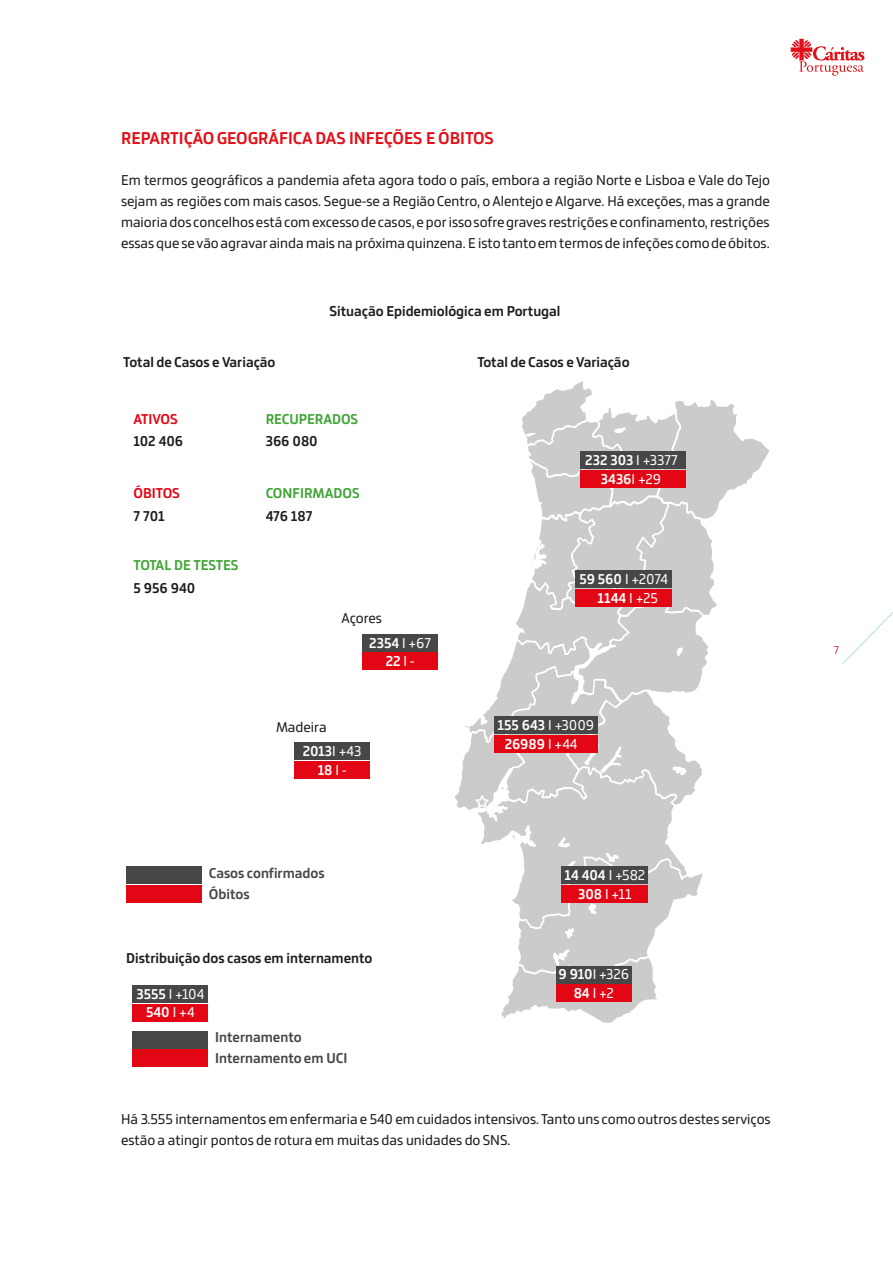
<style>
.page{position:relative;width:893px;height:1263px;background:#fff}
.page>*{position:absolute;margin:0;border:0;box-sizing:border-box;transform-origin:0 0}
.Titulos{font:700 18px "Bronkoh";color:#e30e17}
.Corpo_de_texto_2{font:15px/21px "Bronkoh";color:#1d1d1b;text-align:justify}
.Corpo_de_texto_2-2{font:700 15px "Bronkoh";color:#1d1d1b}
.Corpo_de_texto_2-3{font:700 15px "Bronkoh";color:#fff}
.Corpo_de_texto_2-4{font:700 15px "Bronkoh";color:#484747}
.Corpo_de_texto_2-5{font:15px "Bronkoh";letter-spacing:-.015em;color:#fff}
.Corpo_de_texto_2-6{font:700 15px "Bronkoh";color:#3fa535}
.Corpo_de_texto_2-7{font:700 15px "Bronkoh";letter-spacing:-.005em;color:#e30614}
.t1{font:300 12px "Bronkoh";color:#e30614}
.s1{font-weight:400}
.s2{font-weight:700}
</style>
<div class="page">
<svg style="left:842px;top:612px;width:51px;height:52px"></svg>
<svg style="left:791px;top:39px;width:73px;height:37px"></svg>
<svg style="left:455px;top:381px;width:314px;height:642px"></svg>
<div style="left:556px;top:985px;width:75px;height:17px;background:#e30614"></div>
<div style="left:556px;top:966px;width:75px;height:17px;background:#484747"></div>
<div style="left:561px;top:885px;width:87px;height:18px;background:#e30614"></div>
<div style="left:561px;top:866px;width:87px;height:18px;background:#484747"></div>
<div style="left:576px;top:589px;width:96px;height:18px;background:#e30614"></div>
<div style="left:576px;top:570px;width:96px;height:18px;background:#484747"></div>
<div style="left:580px;top:470px;width:106px;height:18px;background:#e30614"></div>
<div style="left:580px;top:452px;width:106px;height:17px;background:#484747"></div>
<div style="left:494px;top:735px;width:103px;height:17px;background:#e30614"></div>
<div style="left:494px;top:716px;width:103px;height:18px;background:#484747"></div>
<div style="left:294px;top:761px;width:76px;height:17px;background:#e30614"></div>
<div style="left:294px;top:742px;width:76px;height:18px;background:#484747"></div>
<div style="left:126px;top:885px;width:75px;height:18px;background:#e30614"></div>
<div style="left:126px;top:866px;width:75px;height:18px;background:#484747"></div>
<div style="left:362px;top:653px;width:76px;height:17px;background:#e30614"></div>
<div style="left:362px;top:634px;width:76px;height:17px;background:#484747"></div>
<div style="left:133px;top:1004px;width:75px;height:17px;background:#e30614"></div>
<div style="left:133px;top:985px;width:75px;height:17px;background:#484747"></div>
<div style="left:133px;top:1049px;width:75px;height:18px;background:#e30614"></div>
<div style="left:133px;top:1031px;width:75px;height:17px;background:#484747"></div>
<p class="Titulos" style="left:121px;top:128px;width:374px">REPARTIÇÃO GEOGRÁFICA DAS INFEÇÕES E ÓBITOS</p>
<p class="Corpo_de_texto_2" style="left:121px;top:170px;width:650px">Em termos geográficos a pandemia afeta agora todo o país, embora a região Norte e Lisboa e Vale do Tejo sejam as regiões com mais casos. Segue-se a Região Centro, o Alentejo e Algarve. Há exceções, mas a grande maioria dos concelhos está com excesso de casos, e por isso sofre graves restrições e confinamento, restrições essas que se vão agravar ainda mais na próxima quinzena. E isto tanto em termos de infeções como de óbitos.</p>
<p class="Corpo_de_texto_2-2" style="left:330px;top:302px;width:232px">Situação Epidemiológica em Portugal</p>
<p class="Corpo_de_texto_2-2" style="left:123px;top:353px;width:154px">Total de Casos e Variação</p>
<p class="Corpo_de_texto_2-2" style="left:477px;top:353px;width:154px">Total de Casos e Variação</p>
<p class="Corpo_de_texto_2-7" style="left:134px;top:410px;width:46px">ATIVOS</p>
<p class="Corpo_de_texto_2-2" style="left:134px;top:433px;width:51px">102 406</p>
<p class="Corpo_de_texto_2-7" style="left:134px;top:485px;width:48px">ÓBITOS</p>
<p class="Corpo_de_texto_2-2" style="left:134px;top:507px;width:33px">7 701</p>
<p class="Corpo_de_texto_2-6" style="left:134px;top:557px;width:106px">TOTAL DE TESTES</p>
<p class="Corpo_de_texto_2-2" style="left:134px;top:579px;width:63px">5 956 940</p>
<p class="Corpo_de_texto_2-6" style="left:266px;top:410px;width:94px">RECUPERADOS</p>
<p class="Corpo_de_texto_2-2" style="left:266px;top:433px;width:54px">366 080</p>
<p class="Corpo_de_texto_2-6" style="left:266px;top:485px;width:95px">CONFIRMADOS</p>
<p class="Corpo_de_texto_2-2" style="left:266px;top:507px;width:48px">476 187</p>
<p class="Corpo_de_texto_2" style="left:342px;top:608px;width:42px">Açores</p>
<p class="Corpo_de_texto_2-3" style="left:369px;top:634px;width:63px">2354 <span class="s1">I +67</span></p>
<p class="Corpo_de_texto_2" style="left:276px;top:717px;width:52px">Madeira</p>
<p class="Corpo_de_texto_2-3" style="left:303px;top:742px;width:60px">2013<span class="s1">I +43</span></p>
<p class="Corpo_de_texto_2-3" style="left:318px;top:761px;width:30px">18 <span class="s1">I -</span></p>
<p class="Corpo_de_texto_2-3" style="left:386px;top:653px;width:30px">22 <span class="s1">I -</span></p>
<p class="Corpo_de_texto_2-4" style="left:209px;top:864px;width:117px">Casos confirmados</p>
<p class="Corpo_de_texto_2-4" style="left:209px;top:885px;width:42px">Óbitos</p>
<p class="Corpo_de_texto_2-2" style="left:126px;top:949px;width:248px">Distribuição dos casos em internamento</p>
<p class="Corpo_de_texto_2-5" style="left:137px;top:985px;width:69px"><span class="s2">3555</span> I +104</p>
<p class="Corpo_de_texto_2-3" style="left:146px;top:1004px;width:50px">540 <span class="s1">I +4</span></p>
<p class="Corpo_de_texto_2-4" style="left:215px;top:1029px;width:88px">Internamento</p>
<p class="Corpo_de_texto_2-4" style="left:215px;top:1050px;width:134px">Internamento em UCI</p>
<p class="Corpo_de_texto_2-3" style="left:585px;top:452px;width:94px">232 303 <span class="s1">I +3377</span></p>
<p class="Corpo_de_texto_2-3" style="left:601px;top:471px;width:62px">3436<span class="s1">I +29</span></p>
<p class="Corpo_de_texto_2-5" style="left:579px;top:571px;width:90px"><span class="s2">59 560</span> I +2074</p>
<p class="Corpo_de_texto_2-3" style="left:598px;top:589px;width:62px">1144 <span class="s1">I +25</span></p>
<p class="Corpo_de_texto_2-3" style="left:498px;top:716px;width:98px">155 643 <span class="s1">I +3009</span></p>
<p class="Corpo_de_texto_2-3" style="left:505px;top:735px;width:74px">26989 <span class="s1">I +44</span></p>
<p class="Corpo_de_texto_2-3" style="left:564px;top:867px;width:82px">14 404 <span class="s1">I +582</span></p>
<p class="Corpo_de_texto_2-5" style="left:578px;top:886px;width:55px"><span class="s2">308</span> I +11</p>
<p class="Corpo_de_texto_2-5" style="left:558px;top:966px;width:72px"><span class="s2">9 910</span>I +326</p>
<p class="Corpo_de_texto_2-5" style="left:574px;top:985px;width:42px"><span class="s2">84</span> I +2</p>
<p class="Corpo_de_texto_2" style="left:121px;top:1109px;width:651px">Há 3.555 internamentos em enfermaria e 540 em cuidados intensivos. Tanto uns como outros destes serviços estão a atingir pontos de rotura em muitas das unidades do SNS.</p>
<p class="t1" style="left:834px;top:644px;width:7px">7</p>
</div>
